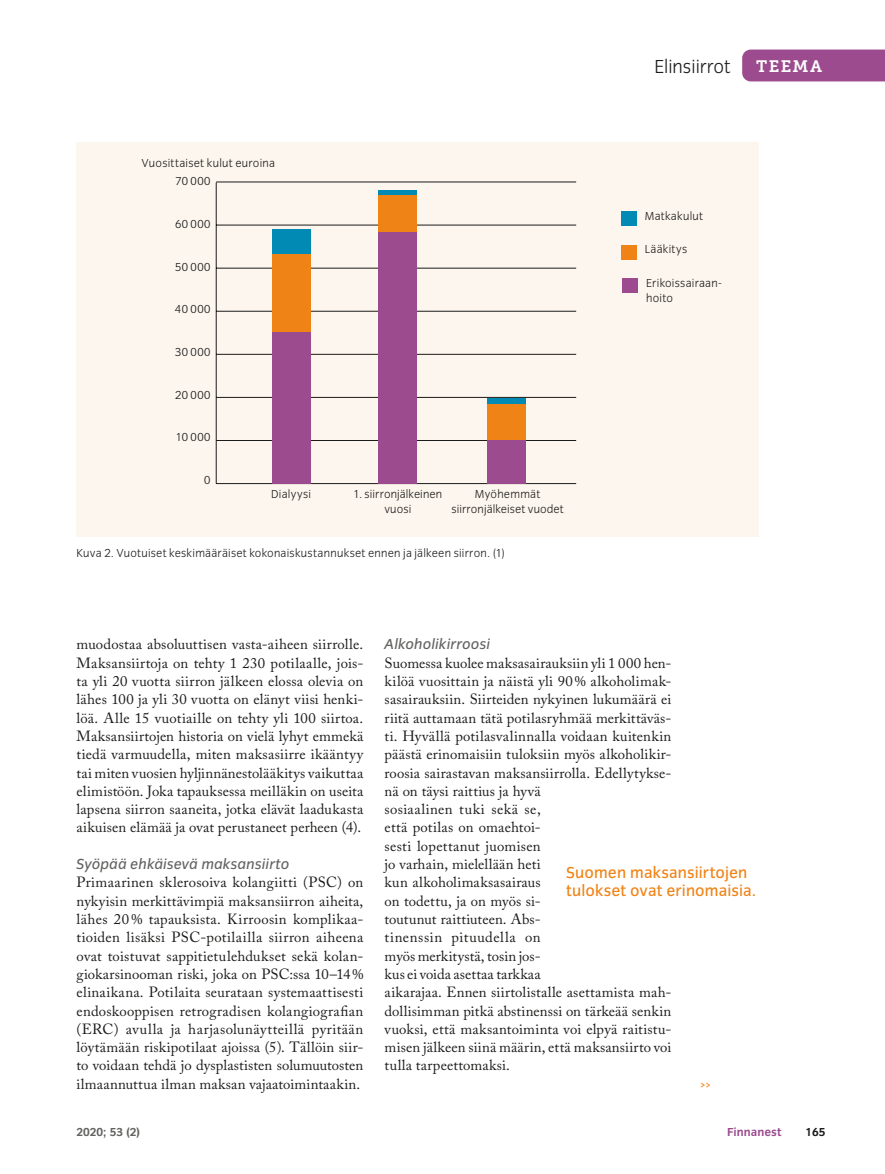
<style>
.page{position:relative;width:885px;height:1174px;background:#fff}
.page>*{position:absolute;margin:0;border:0;box-sizing:border-box;transform-origin:0 0}
.t1{font:300 19.5px "Congress Sans";color:#1b1b1a}
.t2{font:16.5px/18px "Congress Sans";letter-spacing:.005em;color:#f08316}
.t3{font:16.5px "Museo Slab 700";letter-spacing:.08em;color:#fff}
.t4{font:italic 15px "Congress Sans";letter-spacing:.01em;color:#636362}
.t5{font:14.7px/18.3px "Adobe Caslon Pro";letter-spacing:.015em;color:#1b1b1a;text-align:justify}
.t6{font:300 12px/14.7px "Congress Sans";letter-spacing:.02em;color:#1b1b1a;text-align:center}
.t7{font:700 12px "Congress Sans";color:#636362}
.t8{font:700 12px "Congress Sans";color:#9b4b8e}
.t9{font:700 12px "Congress Sans";color:#1b1b1a}
.t10{font:700 12px "Adobe Caslon Pro";color:#f08316}
</style>
<div class="page">
<div style="left:77px;top:142px;width:682px;height:395px;background:#fdf6ee"></div>
<hr style="left:216px;top:182px;width:1px;height:301px;background:#1b1b1a">
<hr style="left:216px;top:483px;width:360px;height:1px;background:#1b1b1a">
<hr style="left:216px;top:440px;width:360px;height:1px;background:#1b1b1a">
<hr style="left:216px;top:397px;width:360px;height:1px;background:#1b1b1a">
<hr style="left:216px;top:354px;width:360px;height:1px;background:#1b1b1a">
<hr style="left:216px;top:311px;width:360px;height:1px;background:#1b1b1a">
<hr style="left:216px;top:268px;width:360px;height:1px;background:#1b1b1a">
<hr style="left:216px;top:225px;width:360px;height:1px;background:#1b1b1a">
<hr style="left:216px;top:182px;width:360px;height:1px;background:#1b1b1a">
<div style="left:621px;top:278px;width:16px;height:15px;background:#9b4b8e"></div>
<div style="left:621px;top:245px;width:16px;height:15px;background:#f08316"></div>
<div style="left:621px;top:211px;width:16px;height:15px;background:#008ab4"></div>
<div style="left:272px;top:254px;width:38px;height:78px;background:#f08316"></div>
<div style="left:272px;top:230px;width:38px;height:24px;background:#008ab4"></div>
<div style="left:378px;top:195px;width:39px;height:37px;background:#f08316"></div>
<div style="left:378px;top:190px;width:39px;height:5px;background:#008ab4"></div>
<div style="left:487px;top:403px;width:38px;height:38px;background:#f08316"></div>
<div style="left:487px;top:397px;width:38px;height:6px;background:#008ab4"></div>
<div style="left:272px;top:332px;width:38px;height:152px;background:#9b4b8e"></div>
<div style="left:378px;top:232px;width:39px;height:252px;background:#9b4b8e"></div>
<div style="left:487px;top:441px;width:38px;height:43px;background:#9b4b8e"></div>
<div style="left:742px;top:50px;width:142px;height:31px;background:#9b4b8e"></div>
<p class="t6" style="left:142px;top:156px;width:135px">Vuosittaiset kulut euroina</p>
<p class="t6" style="left:175px;top:174px;width:37px">70 000</p>
<p class="t6" style="left:175px;top:217px;width:37px">60 000</p>
<p class="t6" style="left:175px;top:259px;width:37px">50 000</p>
<p class="t6" style="left:175px;top:302px;width:37px">40 000</p>
<p class="t6" style="left:175px;top:344px;width:37px">30 000</p>
<p class="t6" style="left:175px;top:387px;width:37px">20 000</p>
<p class="t6" style="left:176px;top:430px;width:36px">10 000</p>
<p class="t6" style="left:204px;top:472px;width:8px">0</p>
<p class="t6" style="left:271px;top:487px;width:41px">Dialyysi</p>
<p class="t6" style="left:353px;top:487px;width:90px">1. siirronjälkeinen vuosi</p>
<p class="t6" style="left:451px;top:487px;width:114px">Myöhemmät siirronjälkeiset vuodet</p>
<p class="t6" style="left:77px;top:545px;width:429px">Kuva 2. Vuotuiset keskimääräiset kokonaiskustannukset ennen ja jälkeen siirron. (1)</p>
<h1 class="t1" style="left:654px;top:56px;width:77px">Elinsiirrot</h1>
<p class="t3" style="left:756px;top:57px;width:67px">TEEMA</p>
<p class="t6" style="left:644px;top:209px;width:60px">Matkakulut</p>
<p class="t6" style="left:644px;top:242px;width:44px">Lääkitys</p>
<p class="t6" style="left:646px;top:275px;width:77px;text-align:left">Erikoissairaan&shy;hoito</p>
<p class="t5" style="left:77px;top:635px;width:288px">muodostaa absoluuttisen vasta-aiheen siirrolle.<br>Maksansiirtoja on tehty 1 230 potilaalle, jois&shy;ta yli 20 vuotta siirron jälkeen elossa olevia on lähes 100 ja yli 30 vuotta on elänyt viisi henki&shy;löä. Alle 15 vuotiaille on tehty yli 100 siirtoa.<br>Maksansiirtojen historia on vielä lyhyt emmekä tiedä varmuudella, miten maksasiirre ikääntyy tai miten vuosien hyljinnänestolääkitys vaikuttaa elimistöön. Joka tapauksessa meilläkin on useita lapsena siirron saaneita, jotka elävät laadukasta aikuisen elämää ja ovat perustaneet perheen (4).</p>
<p class="t4" style="left:77px;top:855px;width:214px">Syöpää ehkäisevä maksansiirto</p>
<p class="t5" style="left:77px;top:873px;width:288px">Primaarinen sklerosoiva kolangiitti (PSC) on nykyisin merkittävimpiä maksansiirron aiheita, lähes 20 % tapauksista. Kirroosin komplikaa&shy;tioiden lisäksi PSC-potilailla siirron aiheena ovat toistuvat sappitietulehdukset sekä kolan&shy;giokarsinooman riski, joka on PSC:ssa 10–14% elinaikana. Potilaita seurataan systemaattisesti endoskooppisen retrogradisen kolangiografian (ERC) avulla ja harjasolunäytteillä pyritään löytämään riskipotilaat ajoissa (5). Tällöin siir&shy;to voidaan tehdä jo dysplastisten solumuutosten ilmaannuttua ilman maksan vajaatoimintaakin.</p>
<p class="t4" style="left:384px;top:636px;width:107px">Alkoholikirroosi</p>
<p class="t5" style="left:384px;top:653px;width:288px;text-align:left">Suomessa kuolee maksasairauksiin yli 1 000 hen&shy;kilöä vuosittain ja näistä yli 90% alkoholimak&shy;sasairauksiin. Siirteiden nykyinen lukumäärä ei riitä auttamaan tätä potilasryhmää merkittäväs&shy;ti. Hyvällä potilasvalinnalla voidaan kuitenkin päästä erinomaisiin tuloksiin myös alkoholikir&shy;roosia sairastavan maksansiirrolla. Edellytykse&shy;nä on täysi raittius ja hyvä<br>sosiaalinen tuki sekä se,<br>että potilas on omaehtoi-<br>sesti lopettanut juomisen<br>jo varhain, mielellään heti<br>kun alkoholimaksasairaus<br>on todettu, ja on myös si-<br>toutunut raittiuteen. Abs-<br>tinenssin pituudella on<br>myös merkitystä, tosin jos-<br>kus ei voida asettaa tarkkaa<br>aikarajaa. Ennen siirtolistalle asettamista mah&shy;dollisimman pitkä abstinenssi on tärkeää senkin vuoksi, että maksantoiminta voi elpyä raitistu&shy;misen jälkeen siinä määrin, että maksansiirto voi tulla tarpeettomaksi.</p>
<p class="t2" style="left:566px;top:863px;width:191px">Suomen maksansiirtojen tulokset ovat erinomaisia.</p>
<p class="t10" style="left:699px;top:1076px;width:13px">&gt;&gt;</p>
<p class="t7" style="left:77px;top:1125px;width:65px">2020; 53 (2)</p>
<p class="t8" style="left:727px;top:1125px;width:56px">Finnanest</p>
<p class="t9" style="left:805px;top:1125px;width:22px">165</p>
</div>
